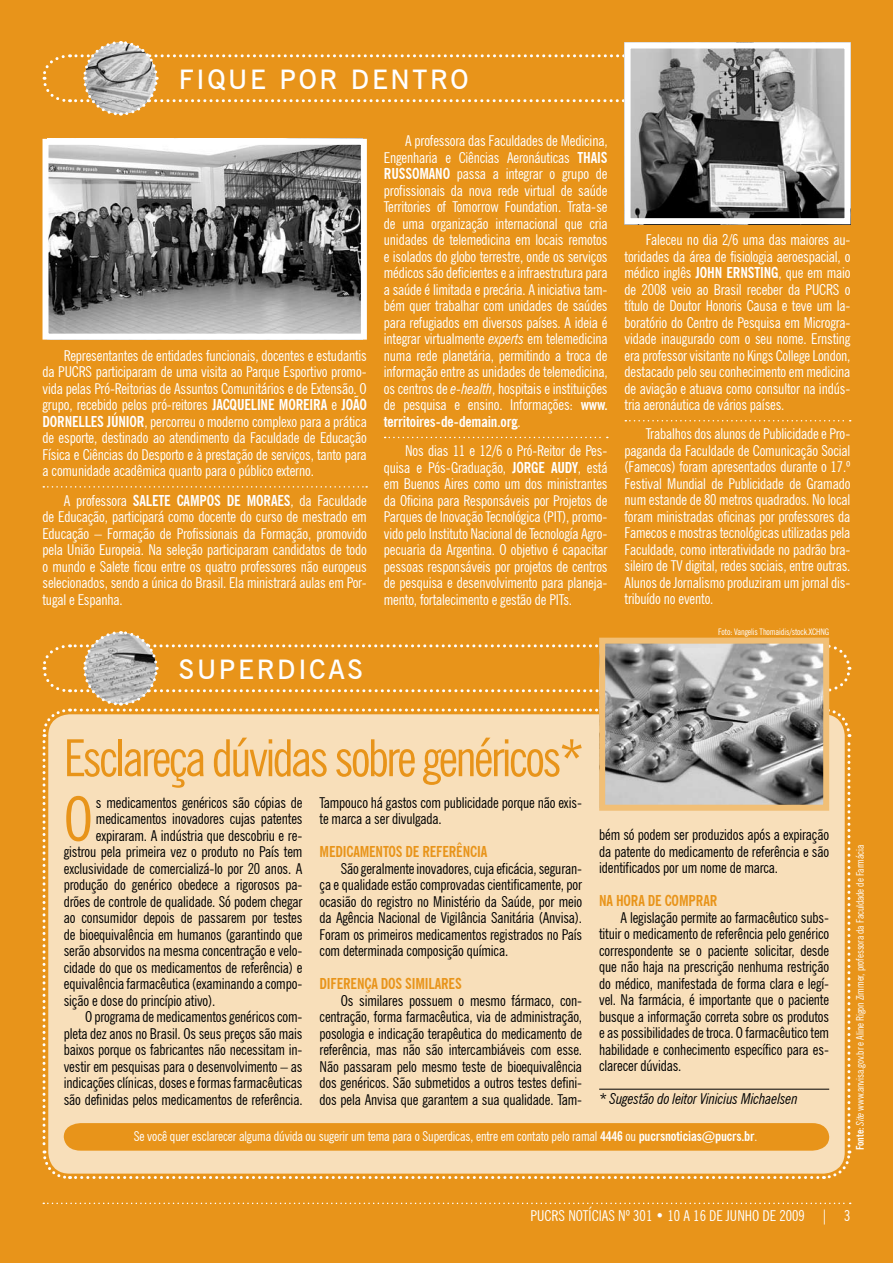
<style>
.page{position:relative;width:893px;height:1263px;background:#e8941a}
.page>*{position:absolute;margin:0;border:0;box-sizing:border-box;transform-origin:0 0}
.t1{font:condensed 60.6px "News Gothic BT";color:#e8941a}
.t2{font:condensed 51px "News Gothic BT";letter-spacing:-.05em;color:#e8941a}
.t3{font:600 27px "News Gothic BT";letter-spacing:.1em;color:#fff}
.t4{font:condensed 15px/16.5px "News Gothic BT";letter-spacing:-.01em;color:#fff;text-align:justify}
.t5{font:condensed 15px/16.5px "News Gothic BT";letter-spacing:-.01em;color:#000;text-align:justify}
.t6{font:700 condensed 15px "News Gothic BT";letter-spacing:-.01em;color:#e8941a}
.t7{font:700 condensed 15px "News Gothic BT";letter-spacing:-.01em;color:#fff}
.t8{font:italic condensed 15px "News Gothic BT";letter-spacing:-.01em;color:#000}
.t9{font:condensed 13.5px "News Gothic BT";letter-spacing:-.01em;color:#fff}
.t10{font:condensed 10.5px "News Gothic BT";letter-spacing:-.01em;color:#fff}
.t11{font:condensed 9px "News Gothic BT";letter-spacing:-.01em;color:#fff}
.s1{font-weight:700}
.s2{font-weight:400}
.s3{font-style:italic}
</style>
<div class="page">
<svg style="left:42px;top:41px;width:789px;height:76px"></svg>
<svg style="left:43px;top:1202px;width:808px;height:2px"></svg>
<svg style="left:43px;top:486px;width:324px;height:2px"></svg>
<svg style="left:385px;top:437px;width:223px;height:1px"></svg>
<svg style="left:42px;top:631px;width:810px;height:548px"></svg>
<img style="left:606px;top:645px;width:216px;height:159px">
<div style="left:599px;top:638px;width:230px;height:173px;border:6px solid #f1bf76"></div>
<svg style="left:625px;top:420px;width:226px;height:1px"></svg>
<hr style="left:599px;top:1089px;width:230px;height:1px;background:#000">
<img style="left:50px;top:146px;width:310px;height:187px">
<div style="left:43px;top:139px;width:324px;height:201px;border:6px solid #fff"></div>
<img style="left:632px;top:50px;width:211px;height:167px">
<div style="left:625px;top:43px;width:225px;height:181px;border:6px solid #fff"></div>
<h3 class="t3" style="left:179px;top:63px;width:291px">FIQUE POR DENTRO</h3>
<p class="t4" style="left:43px;top:347px;width:326px;text-indent:21px">Representantes de entidades funcionais, docentes e estudantis da PUCRS participaram de uma visita ao Parque Esportivo promo&shy;vida pelas Pró-Reitorias de Assuntos Comunitários e de Extensão. O grupo, recebido pelos pró-reitores <span class="s1">JACQUELINE</span></p>
<p class="t7" style="left:279px;top:396px;width:17px">MOREIRA</p>
<p class="t7" style="left:331px;top:396px;width:36px"><span class="s2">e</span> JOÃO</p>
<p class="t7" style="left:43px;top:412px;width:8px">DORNELLES</p>
<p class="t7" style="left:107px;top:412px;width:19px">JÚNIOR</p>
<p class="t4" style="left:43px;top:413px;width:326px;text-indent:102px">, percorreu o moderno complexo para a prática de esporte, destinado ao atendimento da Faculdade de Educação Física e Ciências do Desporto e à prestação de serviços, tanto para a comunidade acadêmica quanto para o público externo.</p>
<p class="t4" style="left:64px;top:492px;width:77px">A professora <span class="s1">SALETE</span></p>
<p class="t7" style="left:177px;top:491px;width:88px">CAMPOS DE MORAES</p>
<p class="t4" style="left:43px;top:492px;width:326px;text-indent:248px">, da Faculdade de Educação, participará como docente do curso de mestrado em Educação – Formação de Profissionais da Formação, promovido pela União Europeia. Na seleção participaram candidatos de todo o mundo e Salete ficou entre os quatro professores não europeus selecionados, sendo a única do Brasil. Ela ministrará aulas em Por&shy;tugal e Espanha.</p>
<h3 class="t3" style="left:179px;top:653px;width:186px">SUPERDICAS</h3>
<p class="t4" style="left:384px;top:133px;width:225px;text-align:left;text-indent:21px">A professora das Faculdades de Medicina,<br>Engenharia e Ciências Aeronáuticas <span class="s1">THAIS<br>RUSSOMANO</span></p>
<p class="t4" style="left:384px;top:166px;width:225px;text-indent:73px">passa a integrar o grupo de profissionais da nova rede virtual de saúde Territories of Tomorrow Foundation. Trata-se de uma organização internacional que cria unidades de telemedicina em locais remotos e isolados do globo terrestre, onde os serviços médicos são deficientes e a infraestrutura para a saúde é limitada e precária. A iniciativa tam&shy;bém quer trabalhar com unidades de saúdes para refugiados em diversos países. A ideia é integrar virtualmente <span class="s3">experts</span> em telemedicina numa rede planetária, permitindo a troca de informação entre as unidades de telemedicina, os centros de <span class="s3">e-health</span>, hospitais e instituições de pesquisa e ensino. Informações: <span class="s1">WWW.<br>TERRITOIRES-DE-DEMAIN.ORG</span>.</p>
<p class="t4" style="left:384px;top:442px;width:225px;text-indent:21px">Nos dias 11 e 12/6 o Pró-Reitor de Pes&shy;quisa e Pós-Graduação, <span class="s1">JORGE AUDY</span>, está em Buenos Aires como um dos ministrantes da Oficina para Responsáveis por Projetos de Parques de Inovação Tecnológica (PIT), promo&shy;vido pelo Instituto Nacional de Tecnología Agro&shy;pecuaria da Argentina. O objetivo é capacitar pessoas responsáveis por projetos de centros de pesquisa e desenvolvimento para planeja&shy;mento, fortalecimento e gestão de PITs.</p>
<p class="t4" style="left:625px;top:231px;width:227px;text-indent:21px">Faleceu no dia 2/6 uma das maiores au&shy;toridades da área de fisiologia aeroespacial, o médico inglês <span class="s1">JOHN ERNSTIN</span></p>
<p class="t4" style="left:625px;top:264px;width:227px;text-indent:147px"><span class="s1">G</span>, que em maio de 2008 veio ao Brasil receber da PUCRS o título de Doutor Honoris Causa e teve um la&shy;boratório do Centro de Pesquisa em Microgra&shy;vidade inaugurado com o seu nome. Ernsting era professor visitante no Kings College London, destacado pelo seu conhecimento em medicina de aviação e atuava como consultor na indús&shy;tria aeronáutica de vários países.</p>
<p class="t4" style="left:625px;top:426px;width:227px;text-indent:21px">Trabalhos dos alunos de Publicidade e Pro&shy;paganda da Faculdade de Comunicação Social (Famecos) foram apresentados durante o 17.º Festival Mundial de Publicidade de Gramado num estande de 80 metros quadrados. No local foram ministradas oficinas por professores da Famecos e mostras tecnológicas utilizadas pela Faculdade, como interatividade no padrão bra&shy;sileiro de TV digital, redes sociais, entre outras.<br>Alunos de Jornalismo produziram um jornal dis&shy;tribuído no evento.</p>
<p class="t11" style="left:718px;top:626px;width:113px">Foto: Vangelis Thomaidis/stock.XCHNG</p>
<h2 class="t2" style="left:64px;top:727px;width:522px">Esclareça dúvidas sobre genéricos*</h2>
<h1 class="t1" style="left:64px;top:782px;width:31px">O</h1>
<p class="t5" style="left:96px;top:794px;width:208px">s medicamentos genéricos são cópias de</p>
<p class="t5" style="left:96px;top:810px;width:208px">medicamentos inovadores cujas patentes</p>
<p class="t5" style="left:96px;top:827px;width:208px">expiraram. A indústria que descobriu e re-</p>
<p class="t5" style="left:64px;top:843px;width:240px">gistrou pela primeira vez o produto no País tem</p>
<p class="t5" style="left:64px;top:860px;width:240px">exclusividade de comercializá-lo por 20 anos. A</p>
<p class="t5" style="left:64px;top:876px;width:240px">produção do genérico obedece a rigorosos pa-</p>
<p class="t5" style="left:64px;top:893px;width:240px">drões de controle de qualidade. Só podem chegar</p>
<p class="t5" style="left:64px;top:909px;width:240px">ao consumidor depois de passarem por testes</p>
<p class="t5" style="left:64px;top:926px;width:240px">de bioequivalência em humanos (garantindo que</p>
<p class="t5" style="left:64px;top:942px;width:240px">serão absorvidos na mesma concentração e velo-</p>
<p class="t5" style="left:64px;top:959px;width:240px">cidade do que os medicamentos de referência) e</p>
<p class="t5" style="left:64px;top:975px;width:240px">equivalência farmacêutica (examinando a compo-</p>
<p class="t5" style="left:64px;top:992px;width:153px">sição e dose do princípio ativo).</p>
<p class="t5" style="left:85px;top:1008px;width:219px">O programa de medicamentos genéricos com-</p>
<p class="t5" style="left:64px;top:1025px;width:240px">pleta dez anos no Brasil. Os seus preços são mais</p>
<p class="t5" style="left:64px;top:1041px;width:240px">baixos porque os fabricantes não necessitam in-</p>
<p class="t5" style="left:64px;top:1058px;width:240px">vestir em pesquisas para o desenvolvimento – as</p>
<p class="t5" style="left:64px;top:1074px;width:240px">indicações clínicas, doses e formas farmacêuticas</p>
<p class="t5" style="left:64px;top:1091px;width:240px">são definidas pelos medicamentos de referência.</p>
<p class="t5" style="left:320px;top:794px;width:264px">Tampouco há gastos com publicidade porque não exis&shy;te marca a ser divulgada.</p>
<p class="t6" style="left:320px;top:842px;width:169px">MEDICAMENTOS DE REFERÊNCIA</p>
<p class="t5" style="left:320px;top:860px;width:264px;text-indent:21px">São geralmente inovadores, cuja eficácia, seguran&shy;ça e qualidade estão comprovadas cientificamente, por ocasião do registro no Ministério da Saúde, por meio da Agência Nacional de Vigilância Sanitária (Anvisa).<br>Foram os primeiros medicamentos registrados no País com determinada composição química.</p>
<p class="t6" style="left:320px;top:974px;width:144px">DIFERENÇA DOS SIMILARES</p>
<p class="t5" style="left:320px;top:992px;width:264px;text-indent:21px">Os similares possuem o mesmo fármaco, con&shy;centração, forma farmacêutica, via de administração, posologia e indicação terapêutica do medicamento de referência, mas não são intercambiáveis com esse.<br>Não passaram pelo mesmo teste de bioequivalência dos genéricos. São submetidos a outros testes defini&shy;dos pela Anvisa que garantem a sua qualidade. Tam-</p>
<p class="t5" style="left:599px;top:827px;width:231px">bém só podem ser produzidos após a expiração da patente do medicamento de referência e são identificados por um nome de marca.</p>
<p class="t6" style="left:599px;top:892px;width:120px">NA HORA DE COMPRAR</p>
<p class="t5" style="left:599px;top:909px;width:232px;text-indent:21px">A legislação permite ao farmacêutico subs&shy;tituir o medicamento de referência pelo genérico correspondente se o paciente solicitar, desde que não haja na prescrição nenhuma restrição do médico, manifestada de forma clara e legí&shy;vel. Na farmácia, é importante que o paciente busque a informação correta sobre os produtos e as possibilidades de troca. O farmacêutico tem habilidade e conhecimento específico para es&shy;clarecer dúvidas.</p>
<p class="t8" style="left:599px;top:1090px;width:200px">* Sugestão do leitor Vinicius Michaelsen</p>
<p class="t9" style="left:134px;top:1128px;width:625px">Se você quer esclarecer alguma dúvida ou sugerir um tema para o Superdicas, entre em contato pelo ramal <span class="s1">4446</span> ou <span class="s1">PUCRSNOTICIAS@PUCRS.BR</span>.</p>
<p class="t10" style="left:854px;top:1150px;width:307px;rotate:-90deg"><span class="s1">FONTE:</span> <span class="s3">Site</span> www.anvisa.gov.br e Aline Rigon Zimmer, professora da Faculdade de Farmácia</p>
<p class="t4" style="left:531px;top:1207px;width:321px">PUCRS NOTÍCIAS Nº 301 • 10 a 16 de jun ho de 2009 | 3</p>
</div>
